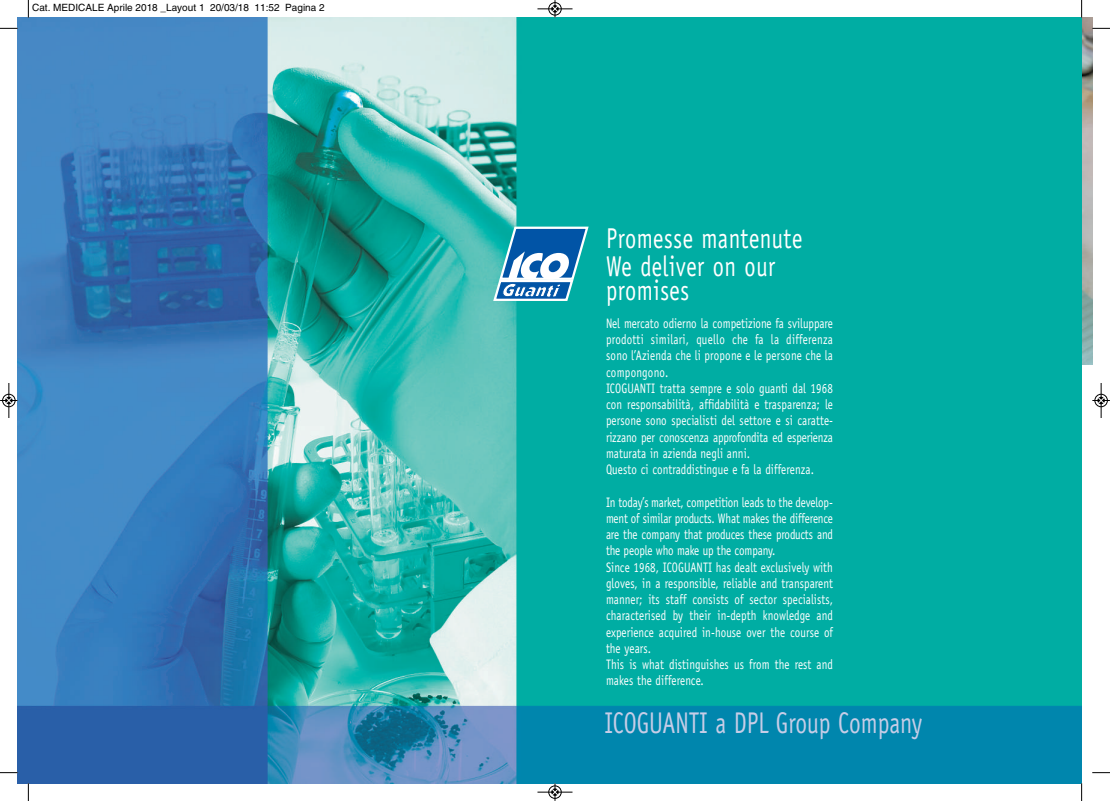
<style>
.page{position:relative;width:1110px;height:801px;background:#fff}
.page>*{position:absolute;margin:0;border:0;box-sizing:border-box;transform-origin:0 0}
.t1{font:30px "Officina Sans";color:#c7cde7;scale:.78 1}
.t2{font:28.75px/28.8px "Officina Sans";letter-spacing:.025em;color:#fff;scale:.78 1}
.t3{font:13.75px/16.2px "Officina Sans";letter-spacing:.01em;color:#fff;scale:.8 1}
.t4{font:10px "Helvetica";color:#000}
</style>
<div class="page">
<img style="left:1082px;top:18px;width:9px;height:346px">
<img style="left:18px;top:18px;width:1062px;height:765px">
<svg style="left:491px;top:225px;width:99px;height:78px"></svg>
<svg style="left:28px;top:0;width:1px;height:18px"></svg>
<svg style="left:0;top:28px;width:18px;height:1px"></svg>
<svg style="left:1091px;top:28px;width:18px;height:1px"></svg>
<svg style="left:28px;top:783px;width:1px;height:18px"></svg>
<svg style="left:0;top:772px;width:18px;height:1px"></svg>
<svg style="left:1092px;top:772px;width:17px;height:1px"></svg>
<div style="left:548px;top:2px;width:13px;height:14px;border:1px solid #fff;border-radius:50%"></div>
<hr style="left:537px;top:9px;width:35px;height:1px;background:#000">
<div style="left:548px;top:2px;width:13px;height:13px;border:1px solid #000;border-radius:50%"></div>
<svg style="left:551px;top:0;width:7px;height:18px"></svg>
<div style="left:548px;top:785px;width:13px;height:14px;border:1px solid #fff;border-radius:50%"></div>
<hr style="left:537px;top:792px;width:35px;height:1px;background:#000">
<div style="left:548px;top:786px;width:13px;height:12px;border:1px solid #000;border-radius:50%"></div>
<svg style="left:551px;top:783px;width:7px;height:18px"></svg>
<div style="left:2px;top:394px;width:14px;height:13px;border:1px solid #fff;border-radius:50%"></div>
<hr style="left:9px;top:383px;width:1px;height:35px;background:#000">
<div style="left:2px;top:394px;width:13px;height:13px;border:1px solid #000;border-radius:50%"></div>
<svg style="left:0;top:397px;width:18px;height:7px"></svg>
<hr style="left:1100px;top:383px;width:1px;height:35px;background:#000">
<div style="left:1094px;top:394px;width:13px;height:13px;border:1px solid #000;border-radius:50%"></div>
<svg style="left:1092px;top:397px;width:17px;height:7px"></svg>
<p class="t4" style="left:32px;top:4px;width:294px">Cat. MEDICALE Aprile 2018 _Layout 1 20/03/18 11:52 Pagina 2</p>
<h2 class="t2" style="left:606px;top:226px;width:253px">Promesse mantenute<br>We deliver on our</h2>
<h2 class="t2" style="left:606px;top:278px;width:108px">promises</h2>
<p class="t3" style="left:605px;top:316px;width:285px">Nel mercato odierno la competizione fa sviluppare prodotti similari, quello che fa la differenza sono l’Azienda che li propone e le persone che la compongono.<br>ICOGUANTI tratta sempre e solo guanti dal 1968 con responsabilità, affidabilità e trasparenza; le persone sono specialisti del settore e si caratte&shy;rizzano per conoscenza approfondita ed esperienza maturata in azienda negli anni.<br>Questo ci contraddistingue e fa la differenza.</p>
<p class="t3" style="left:605px;top:495px;width:285px">In today’s market, competition leads to the develop&shy;ment of similar products. What makes the difference are the company that produces these products and the people who make up the company.<br>Since 1968, ICOGUANTI has dealt exclusively with gloves, in a responsible, reliable and transparent manner; its staff consists of sector specialists, characterised by their in-depth knowledge and experience acquired in-house over the course of the years.<br>This is what distinguishes us from the rest and makes the difference.</p>
<h1 class="t1" style="left:604px;top:711px;width:408px">ICOGUANTI a DPL Group Company</h1>
</div>
